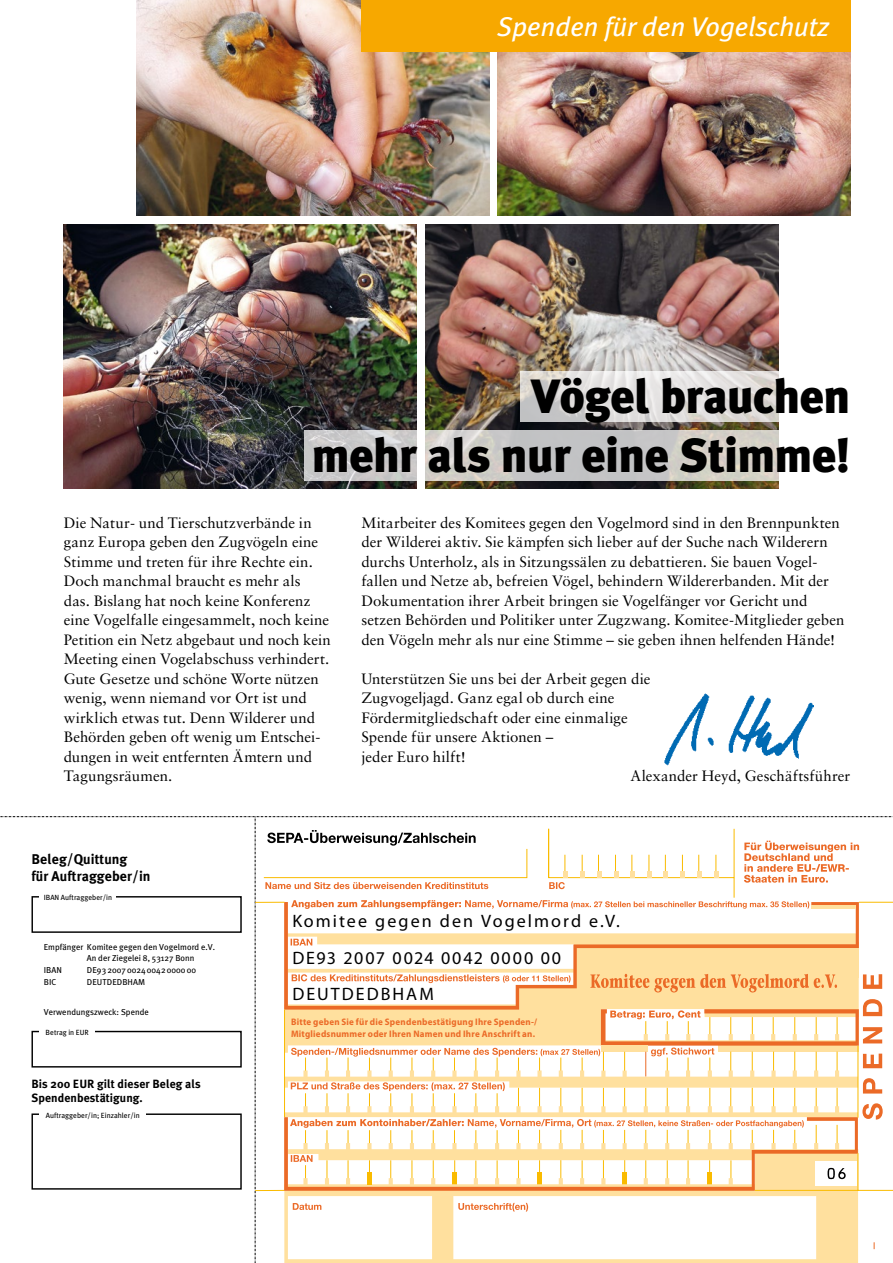
<style>
.page{position:relative;width:893px;height:1263px;background:#fff}
.page>*{position:absolute;margin:0;border:0;box-sizing:border-box;transform-origin:0 0}
.Headline_weitere_lib{font:900 48px/58.5px "Meta Plus";letter-spacing:-.01em;color:#000;text-align:right}
.t1{font:italic 27px "Meta Plus";color:#fff}
.t2{font:18px "Myriad Pro";letter-spacing:.11em;color:#000}
.Lauftext_1__Abs{font:15px/19.5px "Sabon";letter-spacing:.005em;color:#000}
.franklinGothic{font:700 14.1px/17.5px "Meta Plus";letter-spacing:.005em;color:#000}
.franklinGothic-2{font:700 12px/13.8px "Meta Plus";letter-spacing:.005em;color:#000}
.t3{font:700 9.45px/12px "Myriad Pro";letter-spacing:.025em;color:#eb6a27;scale:.95 1}
.concorde{font:8.7px/10.8px "Meta Plus";letter-spacing:.005em;color:#000}
.concorde-2{font:7.5px "Meta Plus";letter-spacing:.005em;color:#000}
</style>
<div class="page">
<img style="left:136px;top:0;width:353px;height:216px">
<img style="left:497px;top:51px;width:353px;height:165px">
<img style="left:425px;top:224px;width:353px;height:265px">
<img style="left:64px;top:224px;width:353px;height:265px">
<div style="left:361px;top:0;width:489px;height:51px;background:#f7a800"></div>
<svg style="left:0;top:816px;width:893px;height:447px"></svg>
<div style="left:32px;top:896px;width:210px;height:37px;border:1px solid #000"></div>
<div style="left:40px;top:894px;width:76px;height:13px;background:#fff"></div>
<div style="left:32px;top:1031px;width:210px;height:36px;border:1px solid #000"></div>
<div style="left:40px;top:1028px;width:55px;height:14px;background:#fff"></div>
<div style="left:32px;top:1113px;width:210px;height:76px;border:1px solid #000"></div>
<div style="left:40px;top:1111px;width:106px;height:14px;background:#fff"></div>
<svg style="left:304px;top:430px;width:475px;height:50px;background:#cdcbc9"></svg>
<svg style="left:521px;top:371px;width:258px;height:51px;background:#dedcda"></svg>
<img style="left:664px;top:693px;width:150px;height:72px">
<p class="t1" style="left:497px;top:11px;width:333px">Spenden für den Vogelschutz</p>
<p class="Headline_weitere_lib" style="left:312px;top:367px;width:540px">Vögel brauchen<br>mehr als nur eine Stimme!</p>
<p class="Lauftext_1__Abs" style="left:64px;top:513px;width:269px">Die Natur- und Tierschutzverbände in ganz Europa geben den Zugvögeln eine Stimme und treten für ihre Rechte ein.<br>Doch manchmal braucht es mehr als<br>das. Bislang hat noch keine Konferenz eine Vogelfalle eingesammelt, noch keine Petition ein Netz abgebaut und noch kein Meeting einen Vogelabschuss verhindert.<br>Gute Gesetze und schöne Worte nützen wenig, wenn niemand vor Ort ist und wirklich etwas tut. Denn Wilderer und Behörden geben oft wenig um Entschei&shy;dungen in weit entfernten Ämtern und Tagungsräumen.</p>
<p class="Lauftext_1__Abs" style="left:361px;top:513px;width:484px">Mitarbeiter des Komitees gegen den Vogelmord sind in den Brennpunkten der Wilderei aktiv. Sie kämpfen sich lieber auf der Suche nach Wilderern durchs Unterholz, als in Sitzungssälen zu debattieren. Sie bauen Vogel&shy;fallen und Netze ab, befreien Vögel, behindern Wildererbanden. Mit der Dokumentation ihrer Arbeit bringen sie Vogelfänger vor Gericht und setzen Behörden und Politiker unter Zugzwang. Komitee-Mitglieder geben den Vögeln mehr als nur eine Stimme – sie geben ihnen helfenden Hände!</p>
<p class="Lauftext_1__Abs" style="left:361px;top:669px;width:291px">Unterstützen Sie uns bei der Arbeit gegen die</p>
<p class="Lauftext_1__Abs" style="left:361px;top:688px;width:254px">Zugvogeljagd. Ganz egal ob durch eine</p>
<p class="Lauftext_1__Abs" style="left:361px;top:708px;width:268px">Fördermitgliedschaft oder eine einmalige</p>
<p class="Lauftext_1__Abs" style="left:361px;top:727px;width:193px">Spende für unsere Aktionen –</p>
<p class="Lauftext_1__Abs" style="left:361px;top:747px;width:106px">jeder Euro hilft!</p>
<p class="Lauftext_1__Abs" style="left:630px;top:766px;width:222px">Alexander Heyd, Geschäftsführer</p>
<p class="franklinGothic" style="left:32px;top:850px;width:121px">Beleg/Quittung<br>für Auftraggeber/in</p>
<p class="concorde-2" style="left:44px;top:893px;width:70px">IBAN Auftraggeber/in</p>
<p class="concorde" style="left:87px;top:942px;width:130px;text-indent:-43px">Empfänger Komitee gegen den Vogelmord e.V.<br>An der Ziegelei 8, 53127 Bonn</p>
<p class="concorde" style="left:44px;top:965px;width:20px">IBAN</p>
<p class="concorde" style="left:87px;top:965px;width:111px">DE93 2007 0024 0042 0000 00</p>
<p class="concorde" style="left:44px;top:977px;width:14px">BIC</p>
<p class="concorde" style="left:87px;top:977px;width:60px">DEUTDEDBHAM</p>
<p class="concorde" style="left:44px;top:1006px;width:107px">Verwendungszweck: Spende</p>
<p class="concorde-2" style="left:46px;top:1028px;width:45px">Betrag in EUR</p>
<p class="franklinGothic-2" style="left:32px;top:1077px;width:171px">Bis 200 EUR gilt dieser Beleg als<br>Spendenbestätigung.</p>
<p class="concorde-2" style="left:46px;top:1111px;width:96px">Auftraggeber/in; Einzahler/in</p>
<p class="t2" style="left:292px;top:910px;width:329px">Komitee gegen den Vogelmord e.V.</p>
<p class="t2" style="left:292px;top:946px;width:270px">DE93 2007 0024 0042 0000 00</p>
<p class="t2" style="left:292px;top:983px;width:143px">DEUTDEDBHAM</p>
<p class="t3" style="left:291px;top:1016px;width:261px">Bitte geben Sie für die Spendenbestätigung Ihre Spenden-/<br>Mitgliedsnummer oder Ihren Namen und Ihre Anschrift an.</p>
</div>
